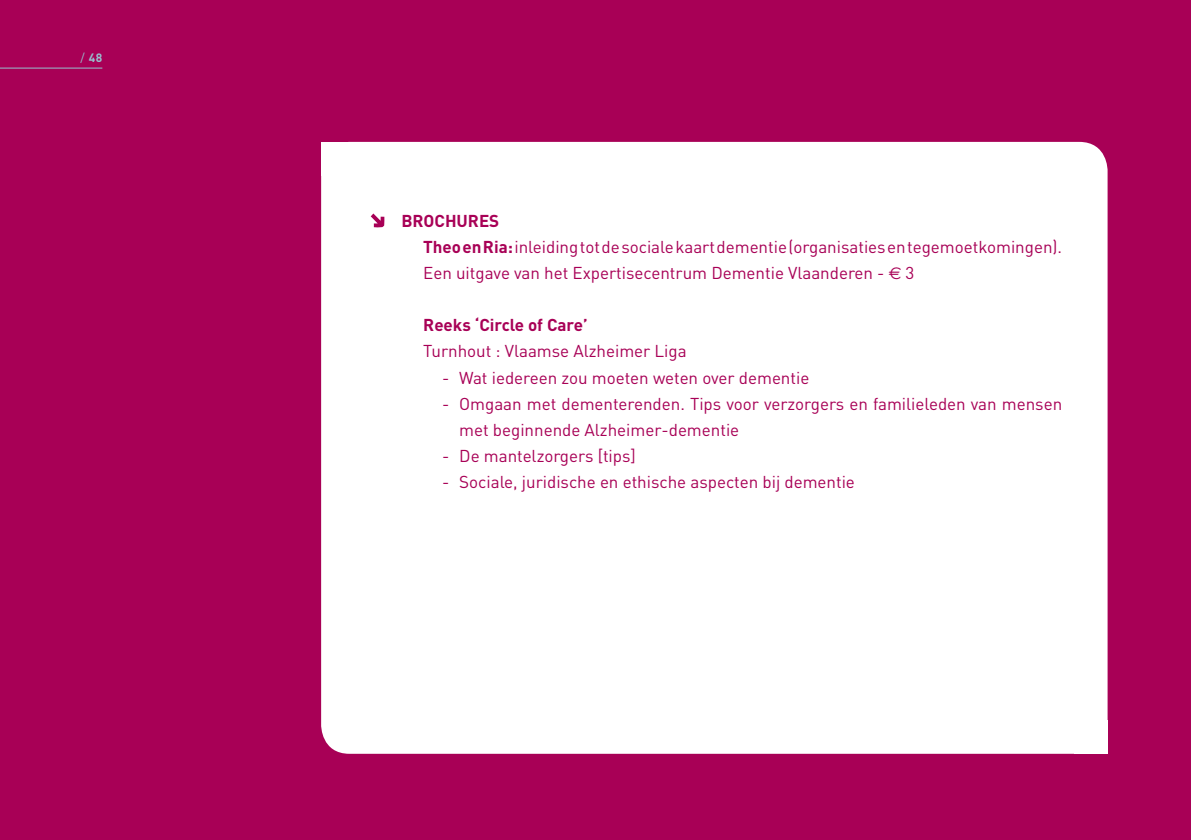
<style>
.page{position:relative;width:1191px;height:840px;background:#fff}
.page>*{position:absolute;margin:0;border:0;box-sizing:border-box;transform-origin:0 0}
.t1{font:17px/26px "DIN";color:#a80056}
.t2{font:700 17px "DIN";color:#a80056}
.t3{font:700 12px "DIN";color:#97c0cf}
.s1{font-weight:400}
.s2{font-weight:700}
.s3{font-family:"Euro Sans"}
</style>
<div class="page">
<div style="left:0;top:0;width:1191px;height:839px;background:#a80056"></div>
<hr style="left:0;top:68px;width:102px;height:1px;background:#97c0cf">
<div style="left:321px;top:142px;width:786px;height:611px;background:#fff;border-radius:28px"></div>
<svg style="left:371px;top:213px;width:13px;height:14px"></svg>
<div style="left:321px;top:142px;width:33px;height:33px;background:#fff"></div>
<div style="left:1074px;top:719px;width:33px;height:34px;background:#fff"></div>
<p class="t3" style="left:80px;top:50px;width:23px"><span class="s1">/</span> 48</p>
<p class="t2" style="left:401px;top:210px;width:34px">BROCHU</p>
<p class="t1" style="left:423px;top:208px;width:640px;text-indent:45px"><span class="s2">RES<br>Theo en Ria:</span> inleiding tot de sociale kaart dementie (organisaties en tegemoetkomingen).<br>Een uitgave van het Expertisecentrum Dementie Vlaanderen - <span class="s3">€</span> 3</p>
<p class="t2" style="left:423px;top:314px;width:166px">Reeks ‘Circle of Care’</p>
<p class="t1" style="left:423px;top:338px;width:265px">Turnhout : Vlaamse Alzheimer Liga</p>
<p class="t1" style="left:442px;top:364px;width:369px">- Wat iedereen zou moeten weten over dementie</p>
<p class="t1" style="left:459px;top:390px;width:604px;text-indent:-17px">- Omgaan met dementerenden. Tips voor verzorgers en familieleden van mensen met beginnende Alzheimer-dementie</p>
<p class="t1" style="left:442px;top:442px;width:195px">- De mantelzorgers [tips]</p>
<p class="t1" style="left:442px;top:468px;width:414px">- Sociale, juridische en ethische aspecten bij dementie</p>
</div>
